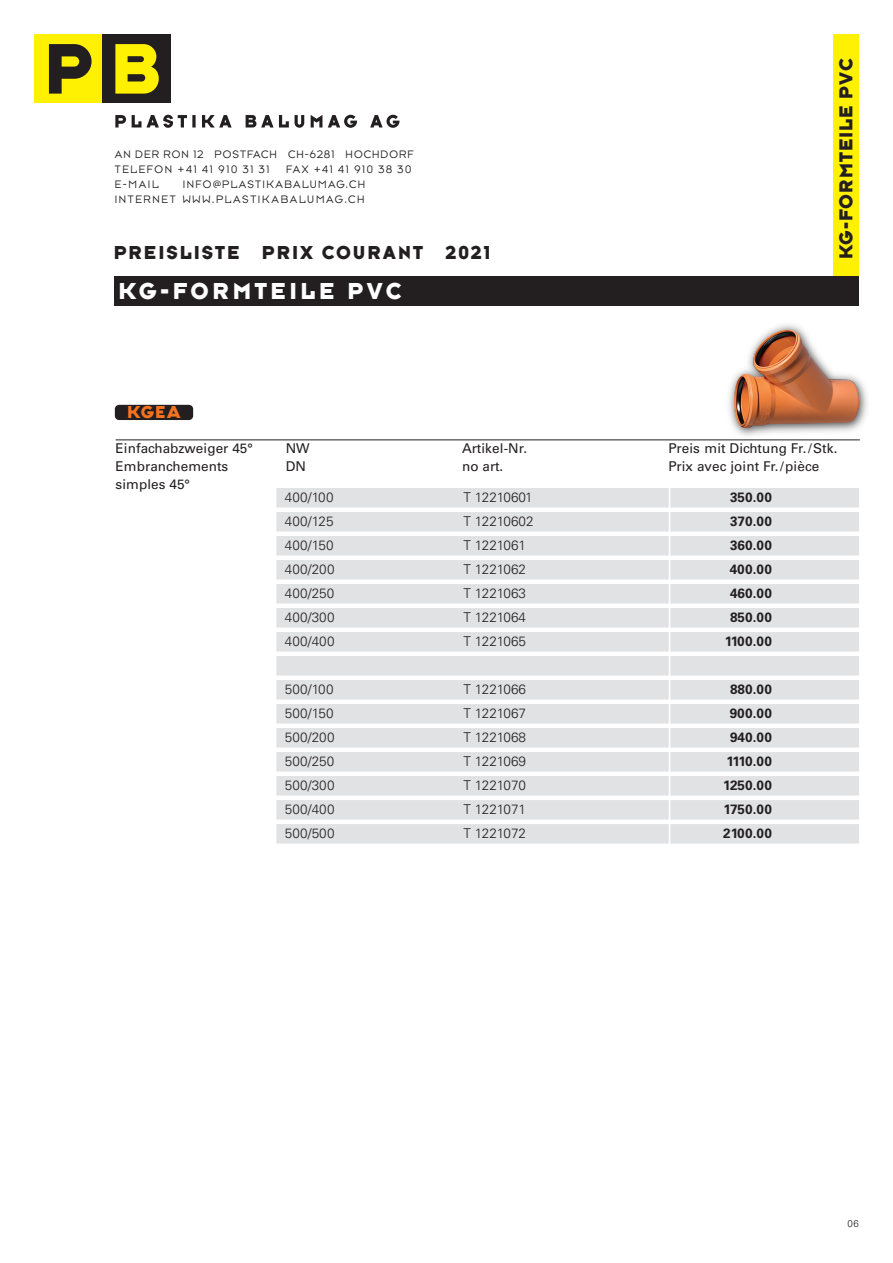
<style>
.page{position:relative;width:893px;height:1263px;background:#fff}
.page>*{position:absolute;margin:0;border:0;box-sizing:border-box;transform-origin:0 0}
.t1{font:24px "Typeface Six";letter-spacing:.15em;color:#fff}
.t2{font:19.5px "Typeface Six";letter-spacing:.1em;color:#231f20}
.t3{font:19.5px "Typeface Six";letter-spacing:.05em;color:#231f20}
.t4{font:18px "Typeface Six";color:#f47321}
.t5{font:300 13.5px "Univers";letter-spacing:.005em;color:#231f20}
.t6{font:13.5px "Univers";letter-spacing:.005em;color:#231f20}
.t7{font:700 13.5px "Univers";letter-spacing:.005em;color:#231f20}
.t8{font:11.25px "Typeface Seven";letter-spacing:.14em;color:#231f20}
.t9{font:11.25px "Typeface Seven";letter-spacing:.1em;color:#231f20}
.t10{font:300 9.75px "Univers";color:#231f20}
</style>
<div class="page">
<div style="left:833px;top:34px;width:26px;height:242px;background:#fff101"></div>
<div style="left:115px;top:276px;width:744px;height:30px;background:#231f20"></div>
<img style="left:565px;top:324px;width:303px;height:116px">
<img style="left:734px;top:330px;width:125px;height:98px">
<svg style="left:115px;top:115px;width:11px;height:12px"></svg>
<svg style="left:132px;top:115px;width:55px;height:13px"></svg>
<svg style="left:192px;top:115px;width:4px;height:12px"></svg>
<svg style="left:202px;top:115px;width:30px;height:12px"></svg>
<svg style="left:246px;top:115px;width:43px;height:12px"></svg>
<svg style="left:295px;top:115px;width:9px;height:13px"></svg>
<svg style="left:311px;top:115px;width:11px;height:12px"></svg>
<svg style="left:328px;top:115px;width:29px;height:13px"></svg>
<svg style="left:370px;top:115px;width:29px;height:13px"></svg>
<div style="left:34px;top:34px;width:69px;height:68px;background:#fff101"></div>
<div style="left:103px;top:34px;width:68px;height:68px;background:#231f20"></div>
<svg style="left:49px;top:44px;width:43px;height:50px"></svg>
<svg style="left:115px;top:44px;width:44px;height:50px"></svg>
<hr style="left:116px;top:440px;width:744px;height:1px;background:#231f20">
<div style="left:115px;top:405px;width:78px;height:15px;background:#231f20;border-radius:4px"></div>
<div style="left:276px;top:488px;width:583px;height:19px;background:#e1e2e4"></div>
<div style="left:276px;top:512px;width:583px;height:19px;background:#e1e2e4"></div>
<div style="left:276px;top:536px;width:583px;height:19px;background:#e1e2e4"></div>
<div style="left:276px;top:560px;width:583px;height:19px;background:#e1e2e4"></div>
<div style="left:276px;top:584px;width:583px;height:19px;background:#e1e2e4"></div>
<div style="left:276px;top:608px;width:583px;height:19px;background:#e1e2e4"></div>
<div style="left:276px;top:632px;width:583px;height:19px;background:#e1e2e4"></div>
<div style="left:276px;top:656px;width:583px;height:19px;background:#e1e2e4"></div>
<div style="left:276px;top:680px;width:583px;height:19px;background:#e1e2e4"></div>
<div style="left:276px;top:704px;width:583px;height:19px;background:#e1e2e4"></div>
<div style="left:276px;top:728px;width:583px;height:19px;background:#e1e2e4"></div>
<div style="left:276px;top:752px;width:583px;height:19px;background:#e1e2e4"></div>
<div style="left:276px;top:776px;width:583px;height:19px;background:#e1e2e4"></div>
<div style="left:276px;top:800px;width:583px;height:19px;background:#e1e2e4"></div>
<div style="left:276px;top:824px;width:583px;height:19px;background:#e1e2e4"></div>
<hr style="left:669px;top:485px;width:1px;height:687px;background:#fff">
<p class="t9" style="left:115px;top:147px;width:300px">AN DER RON 12 POSTFACH CH-6281 HOCHDORF</p>
<p class="t8" style="left:115px;top:162px;width:156px">TELEFON +41 41 910 31 31</p>
<p class="t8" style="left:286px;top:162px;width:127px">FAX +41 41 910 38 30</p>
<p class="t8" style="left:115px;top:177px;width:45px">E-MAIL</p>
<p class="t8" style="left:183px;top:177px;width:184px">INFO@PLASTIKABALUMAG.CH</p>
<p class="t8" style="left:115px;top:192px;width:251px">INTERNET WWW.PLASTIKABALUMAG.CH</p>
<p class="t2" style="left:114px;top:241px;width:378px">PREISLISTE PRIX COURANT 2021</p>
<p class="t1" style="left:118px;top:277px;width:285px">KG-FORMTEILE PVC</p>
<p class="t4" style="left:127px;top:402px;width:55px">KGea</p>
<p class="t3" style="left:834px;top:259px;width:202px;rotate:-90deg">KG-FORMTEILE PVC</p>
<p class="t6" style="left:116px;top:443px;width:139px">Einfachabzweiger 45°</p>
<p class="t6" style="left:286px;top:443px;width:26px">NW</p>
<p class="t6" style="left:462px;top:443px;width:67px">Artikel-Nr.</p>
<p class="t6" style="left:668px;top:443px;width:170px">Preis mit Dichtung Fr./Stk.</p>
<p class="t6" style="left:116px;top:461px;width:114px">Embranchements</p>
<p class="t6" style="left:286px;top:461px;width:22px">DN</p>
<p class="t6" style="left:462px;top:461px;width:43px">no art.</p>
<p class="t6" style="left:668px;top:461px;width:152px">Prix avec joint Fr./pièce</p>
<p class="t6" style="left:116px;top:479px;width:76px">simples 45°</p>
<p class="t5" style="left:285px;top:493px;width:50px">400/100</p>
<p class="t5" style="left:463px;top:493px;width:71px">T 12210601</p>
<p class="t5" style="left:285px;top:517px;width:50px">400/125</p>
<p class="t5" style="left:463px;top:517px;width:72px">T 12210602</p>
<p class="t5" style="left:285px;top:541px;width:50px">400/150</p>
<p class="t5" style="left:463px;top:541px;width:64px">T 1221061</p>
<p class="t5" style="left:285px;top:565px;width:51px">400/200</p>
<p class="t5" style="left:463px;top:565px;width:64px">T 1221062</p>
<p class="t5" style="left:285px;top:589px;width:51px">400/250</p>
<p class="t5" style="left:463px;top:589px;width:64px">T 1221063</p>
<p class="t5" style="left:285px;top:613px;width:51px">400/300</p>
<p class="t5" style="left:463px;top:613px;width:64px">T 1221064</p>
<p class="t5" style="left:285px;top:637px;width:51px">400/400</p>
<p class="t5" style="left:463px;top:637px;width:64px">T 1221065</p>
<p class="t5" style="left:285px;top:685px;width:50px">500/100</p>
<p class="t5" style="left:463px;top:685px;width:64px">T 1221066</p>
<p class="t5" style="left:285px;top:709px;width:50px">500/150</p>
<p class="t5" style="left:463px;top:709px;width:64px">T 1221067</p>
<p class="t5" style="left:285px;top:733px;width:51px">500/200</p>
<p class="t5" style="left:463px;top:733px;width:64px">T 1221068</p>
<p class="t5" style="left:285px;top:757px;width:51px">500/250</p>
<p class="t5" style="left:463px;top:757px;width:64px">T 1221069</p>
<p class="t5" style="left:285px;top:781px;width:51px">500/300</p>
<p class="t5" style="left:463px;top:781px;width:64px">T 1221070</p>
<p class="t5" style="left:285px;top:805px;width:51px">500/400</p>
<p class="t5" style="left:463px;top:805px;width:64px">T 1221071</p>
<p class="t5" style="left:285px;top:829px;width:51px">500/500</p>
<p class="t5" style="left:463px;top:829px;width:64px">T 1221072</p>
<p class="t7" style="left:730px;top:493px;width:43px">350.00</p>
<p class="t7" style="left:730px;top:517px;width:43px">370.00</p>
<p class="t7" style="left:730px;top:541px;width:43px">360.00</p>
<p class="t7" style="left:730px;top:565px;width:44px">400.00</p>
<p class="t7" style="left:730px;top:589px;width:43px">460.00</p>
<p class="t7" style="left:730px;top:613px;width:43px">850.00</p>
<p class="t7" style="left:725px;top:637px;width:49px">1100.00</p>
<p class="t7" style="left:730px;top:685px;width:43px">880.00</p>
<p class="t7" style="left:730px;top:709px;width:44px">900.00</p>
<p class="t7" style="left:730px;top:733px;width:43px">940.00</p>
<p class="t7" style="left:726px;top:757px;width:47px">1110.00</p>
<p class="t7" style="left:723px;top:781px;width:50px">1250.00</p>
<p class="t7" style="left:723px;top:805px;width:50px">1750.00</p>
<p class="t7" style="left:723px;top:829px;width:50px">2100.00</p>
<p class="t10" style="left:848px;top:1220px;width:13px">06</p>
</div>
